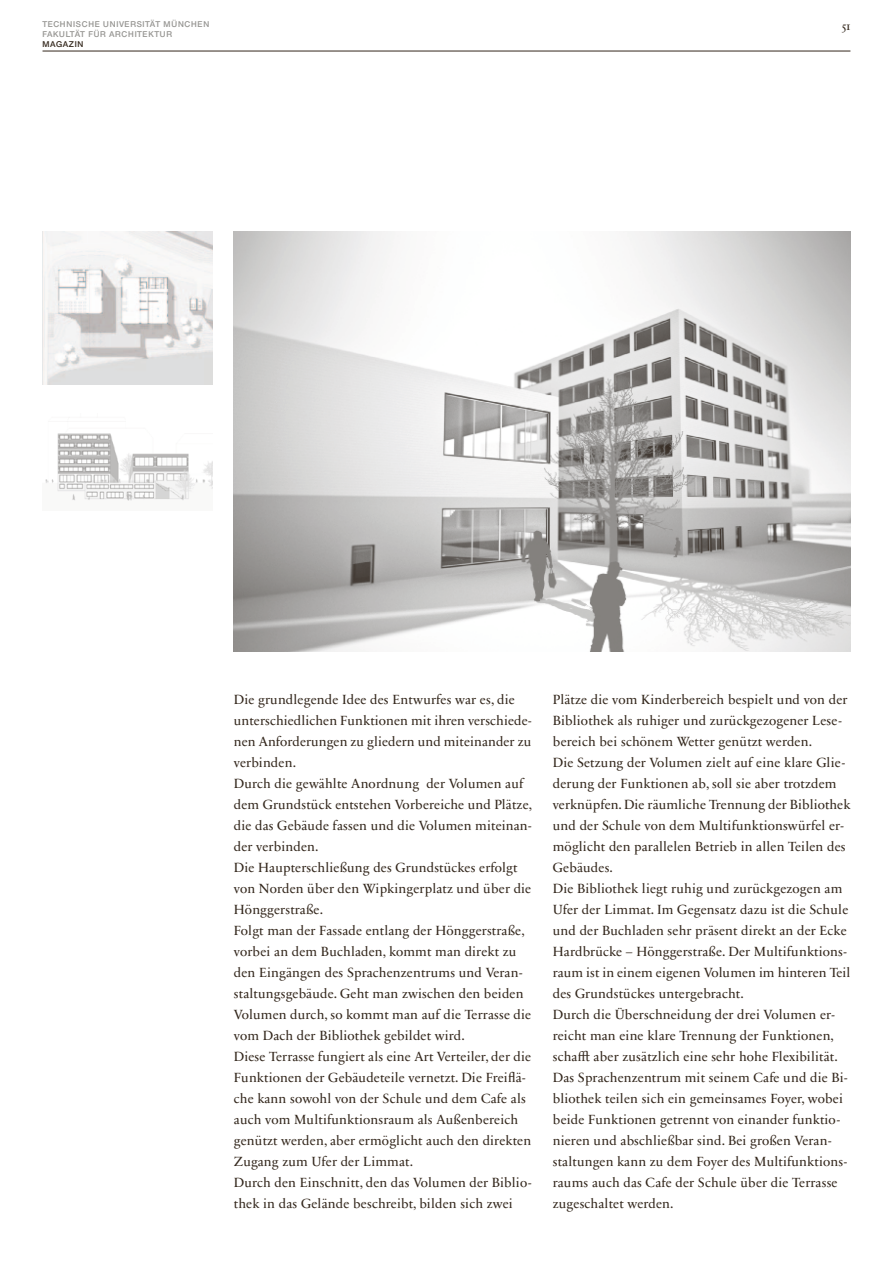
<style>
.page{position:relative;width:893px;height:1263px;background:#fff}
.page>*{position:absolute;margin:0;border:0;box-sizing:border-box;transform-origin:0 0}
.t1{font:13.5px/21px "Sabon Next LT Pro";letter-spacing:.01em;color:#33271c}
.t2{font:12px "Sabon Next LT Pro";color:#33271c}
.t3{font:500 8.25px/9.9px "Neue Helvetica BQ";letter-spacing:.08em;color:#969592}
.t4{font:500 8.25px "Neue Helvetica BQ";letter-spacing:.07em;color:#33271c}
</style>
<div class="page">
<hr style="left:43px;top:51px;width:807px;height:1px;background:#33271c">
<img style="left:234px;top:232px;width:616px;height:420px">
<img style="left:43px;top:232px;width:170px;height:153px">
<img style="left:45px;top:433px;width:168px;height:68px">
<p class="t3" style="left:43px;top:19px;width:168px">TECHNISCHE UNIVERSITÄT MÜNCHEN<br>FAKULTÄT FÜR ARCHITEKTUR</p>
<p class="t4" style="left:43px;top:39px;width:42px">MAGAZIN</p>
<p class="t2" style="left:842px;top:17px;width:10px">51</p>
<p class="t1" style="left:234px;top:688px;width:300px">Die grundlegende Idee des Entwurfes war es, die unterschiedlichen Funktionen mit ihren verschiede&shy;nen Anforderungen zu gliedern und miteinander zu verbinden.<br>Durch die gewählte Anordnung der Volumen auf dem Grundstück entstehen Vorbereiche und Plätze, die das Gebäude fassen und die Volumen miteinan&shy;der verbinden.<br>Die Haupterschließung des Grundstückes erfolgt von Norden über den Wipkingerplatz und über die Hönggerstraße.<br>Folgt man der Fassade entlang der Hönggerstraße, vorbei an dem Buchladen, kommt man direkt zu den Eingängen des Sprachenzentrums und Veran&shy;staltungsgebäude. Geht man zwischen den beiden Volumen durch, so kommt man auf die Terrasse die vom Dach der Bibliothek gebildet wird.<br>Diese Terrasse fungiert als eine Art Verteiler, der die Funktionen der Gebäudeteile vernetzt. Die Freiflä&shy;che kann sowohl von der Schule und dem Cafe als auch vom Multifunktionsraum als Außenbereich genützt werden, aber ermöglicht auch den direkten Zugang zum Ufer der Limmat.<br>Durch den Einschnitt, den das Volumen der Biblio&shy;thek in das Gelände beschreibt, bilden sich zwei</p>
<p class="t1" style="left:553px;top:688px;width:299px">Plätze die vom Kinderbereich bespielt und von der Bibliothek als ruhiger und zurückgezogener Lese&shy;bereich bei schönem Wetter genützt werden.<br>Die Setzung der Volumen zielt auf eine klare Glie&shy;derung der Funktionen ab, soll sie aber trotzdem verknüpfen. Die räumliche Trennung der Bibliothek und der Schule von dem Multifunktionswürfel er&shy;möglicht den parallelen Betrieb in allen Teilen des Gebäudes.<br>Die Bibliothek liegt ruhig und zurückgezogen am Ufer der Limmat. Im Gegensatz dazu ist die Schule und der Buchladen sehr präsent direkt an der Ecke Hardbrücke – Hönggerstraße. Der Multifunktions&shy;raum ist in einem eigenen Volumen im hinteren Teil des Grundstückes untergebracht.<br>Durch die Überschneidung der drei Volumen er&shy;reicht man eine klare Trennung der Funktionen, schafft aber zusätzlich eine sehr hohe Flexibilität.<br>Das Sprachenzentrum mit seinem Cafe und die Bi&shy;bliothek teilen sich ein gemeinsames Foyer, wobei beide Funktionen getrennt von einander funktio&shy;nieren und abschließbar sind. Bei großen Veran&shy;staltungen kann zu dem Foyer des Multifunktions&shy;raums auch das Cafe der Schule über die Terrasse zugeschaltet werden.</p>
</div>
